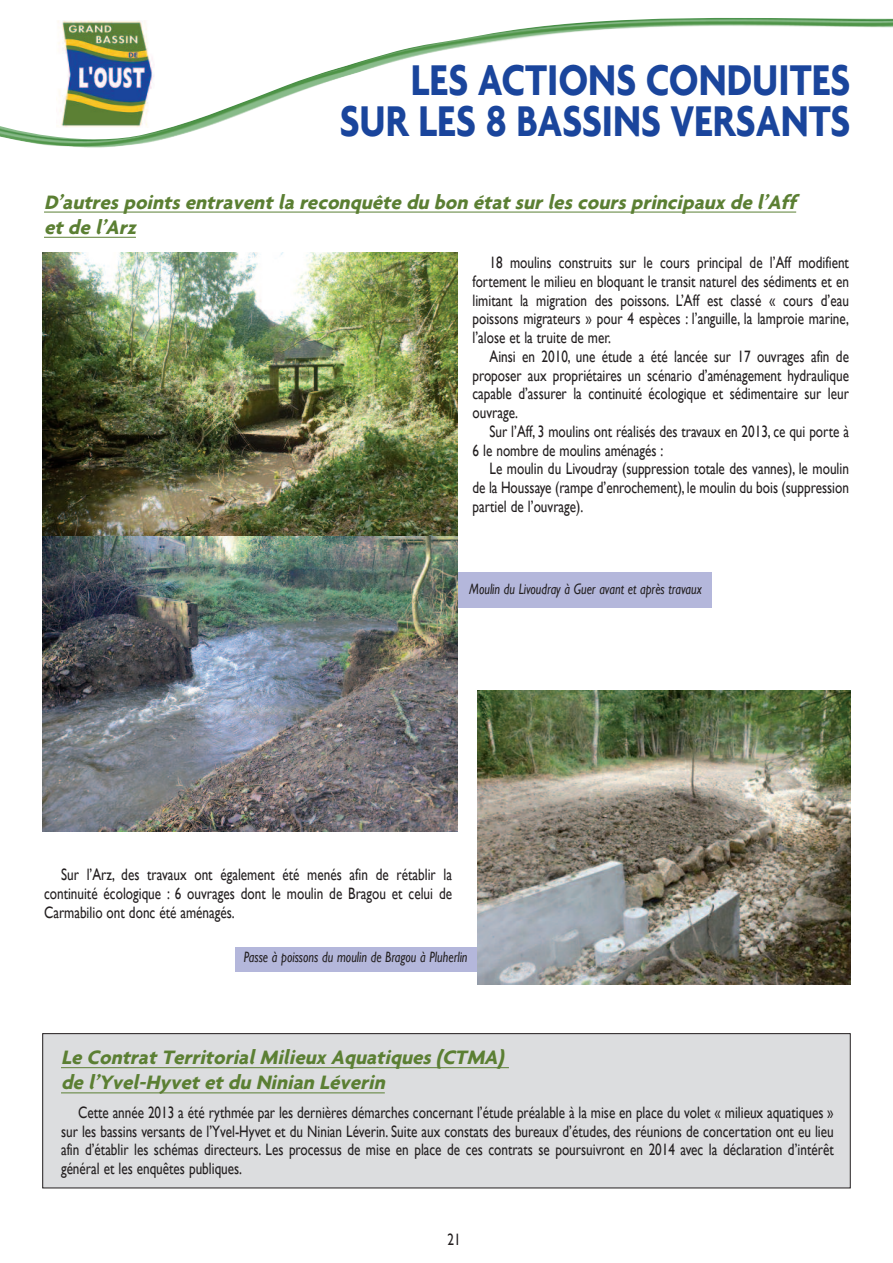
<style>
.page{position:relative;width:893px;height:1263px;background:#fff}
.page>*{position:absolute;margin:0;border:0;box-sizing:border-box;transform-origin:0 0}
.t1{font:700 46.5px/41.5px "Agenda";color:#1a459c;text-align:right;scale:.85 1}
.t2{font:italic 700 21px/25.2px "Agenda";color:#5b7f33}
.t3{font:16.5px/18.8px "Gill Sans";color:#231f20;text-align:justify;scale:.8 1}
.t4{font:italic 15px "Gill Sans";color:#231f20;scale:.8 1}
</style>
<div class="page">
<div style="left:404px;top:572px;width:308px;height:35px;background:#b4b7db"></div>
<div style="left:235px;top:947px;width:334px;height:25px;background:#b4b7db"></div>
<div style="left:43px;top:1034px;width:807px;height:154px;background:#dcdddf"></div>
<div style="left:43px;top:1033px;width:807px;height:155px;border:1px solid #231f20"></div>
<img style="left:0;top:18px;width:893px;height:130px">
<hr style="left:44px;top:212px;width:752px;height:1px;background:#5b7f33">
<hr style="left:44px;top:237px;width:92px;height:1px;background:#5b7f33">
<img style="left:43px;top:252px;width:415px;height:285px">
<img style="left:43px;top:537px;width:415px;height:294px">
<img style="left:478px;top:690px;width:372px;height:295px">
<hr style="left:61px;top:1067px;width:448px;height:1px;background:#5b7f33">
<hr style="left:61px;top:1092px;width:324px;height:1px;background:#5b7f33">
<h1 class="t1" style="left:340px;top:58px;width:602px">LES ACTIONS CONDUITES<br>SUR LES 8 BASSINS VERSANTS</h1>
<p class="t2" style="left:44px;top:189px;width:754px">D’autres points entravent la reconq uête du bon état sur les cours principaux de l’Aff et de l’Arz</p>
<p class="t3" style="left:472px;top:253px;width:472px;text-indent:17px">18 moulins construits sur le cours principal de l’Aff modifient fortement le milieu en bloquant le transit naturel des sédiments et en limitant la migration des poissons. L’Aff est classé « cours d’eau poissons migrateurs » pour 4 espèces : l’anguille, la lamproie marine, l’alose et la truite de mer.</p>
<p class="t3" style="left:472px;top:347px;width:472px;text-indent:17px">Ainsi en 2010, une étude a été lancée sur 17 ouvrages afin de proposer aux propriétaires un scénario d’aménagement hydraulique capable d’assurer la continuité écologique et sédimentaire sur leur ouvrage.</p>
<p class="t3" style="left:472px;top:422px;width:472px;text-indent:17px">Sur l’Aff, 3 moulins ont réalisés des travaux en 2013, ce qui porte à<br>6 le nombre de moulins aménagés :</p>
<p class="t3" style="left:472px;top:459px;width:472px;text-indent:17px">Le moulin du Livoudray (suppression totale des vannes), le moulin de la Houssaye (rampe d’enrochement), le moulin du bois (suppression partiel de l’ouvrage).</p>
<p class="t4" style="left:469px;top:580px;width:292px">Moulin du Livoudray à Guer avant et après travaux</p>
<p class="t3" style="left:44px;top:865px;width:512px;text-indent:17px">Sur l’Arz, des travaux ont également été menés afin de rétablir la continuité écologique : 6 ouvrages dont le moulin de Bragou et celui de Carmabilio ont donc été aménagés.</p>
<p class="t4" style="left:244px;top:949px;width:281px">Passe à poissons du moulin de Bragou à Pluherlin</p>
<p class="t2" style="left:61px;top:1044px;width:444px">Le Contrat Territorial Milieux Aq uatiq ues (CTMA) de l’Yvel-Hyvet et du Ninian Léverin</p>
<p class="t3" style="left:61px;top:1103px;width:967px;text-indent:17px">Cette année 2013 a été rythmée par les dernières démarches concernant l’étude préalable à la mise en place du volet « milieux aquatiques » sur les bassins versants de l’Yvel-Hyvet et du Ninian Léverin. Suite aux constats des bureaux d’études, des réunions de concertation ont eu lieu afin d’établir les schémas directeurs. Les processus de mise en place de ces contrats se poursuivront en 2014 avec la déclaration d’intérêt général et les enquêtes publiques.</p>
<p class="t3" style="left:447px;top:1229px;width:18px">21</p>
</div>
